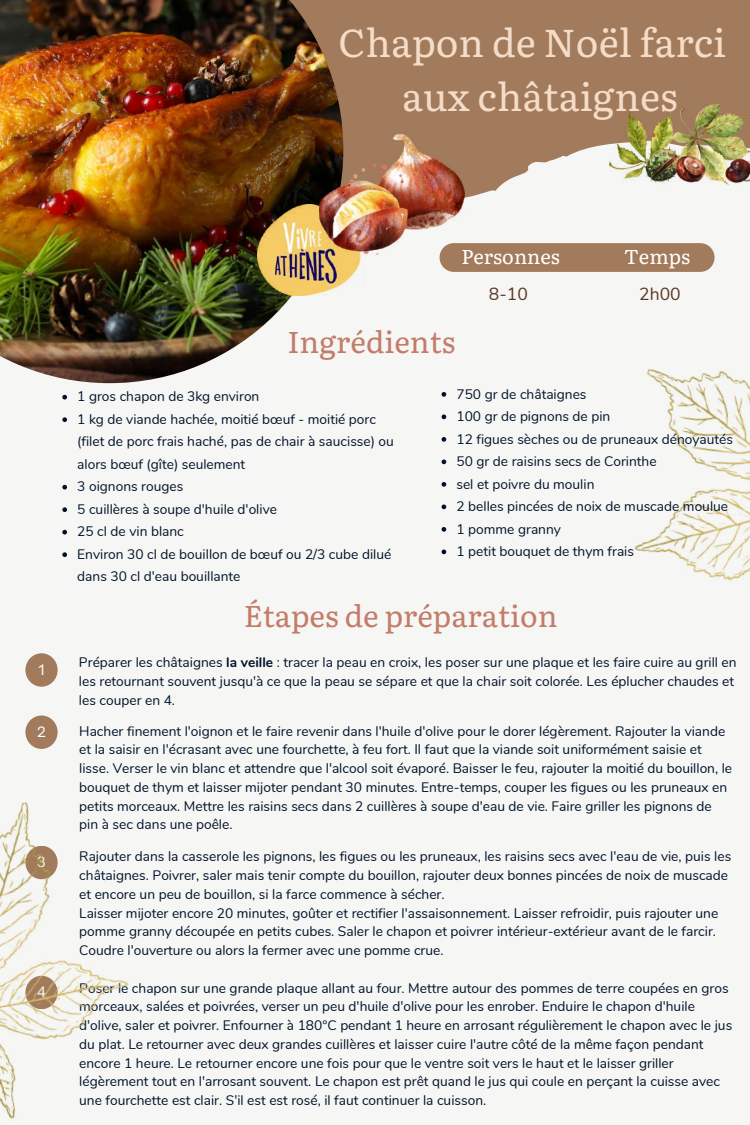
<style>
.page{position:relative;width:750px;height:1125px;background:#f6f6f4}
.page>*{position:absolute;margin:0;border:0;box-sizing:border-box;transform-origin:0 0}
.t1{font:38.75px/53.5px "Literata";color:#f4dcc8;text-align:center}
.t2{font:30px "Literata";color:#c37c69}
.t3{font:20px "Literata";color:#fff}
.t4{font:17.5px "Nunito";color:#593727}
.t5{font:13.75px/18.8px "Nunito";color:#00132b}
.t6{font:13.75px "Open Sauce One";color:#fff}
.s1{font-weight:700}
</style>
<div class="page">
<div style="left:25px;top:653px;width:33px;height:34px;background:#a27b5c;border-radius:50%"></div>
<div style="left:25px;top:716px;width:33px;height:33px;background:#a27b5c;border-radius:50%"></div>
<svg style="left:440px;top:243px;width:275px;height:29px;background:#a47e5f"></svg>
<svg style="left:343px;top:0;width:407px;height:198px;background:#aa876b"></svg>
<img style="left:0;top:0;width:343px;height:383px">
<img style="left:257px;top:204px;width:104px;height:91px">
<img style="left:320px;top:134px;width:145px;height:121px">
<img style="left:610px;top:105px;width:140px;height:80px">
<img style="left:634px;top:369px;width:116px;height:212px">
<img style="left:0;top:802px;width:129px;height:317px">
<svg style="left:62px;top:395px;width:5px;height:5px"></svg>
<svg style="left:62px;top:417px;width:5px;height:5px"></svg>
<svg style="left:62px;top:485px;width:5px;height:5px"></svg>
<svg style="left:62px;top:507px;width:5px;height:5px"></svg>
<svg style="left:62px;top:530px;width:5px;height:5px"></svg>
<svg style="left:62px;top:552px;width:5px;height:5px"></svg>
<svg style="left:442px;top:392px;width:4px;height:5px"></svg>
<svg style="left:442px;top:415px;width:4px;height:4px"></svg>
<svg style="left:442px;top:437px;width:4px;height:5px"></svg>
<svg style="left:442px;top:460px;width:4px;height:4px"></svg>
<svg style="left:442px;top:482px;width:4px;height:5px"></svg>
<svg style="left:442px;top:505px;width:4px;height:4px"></svg>
<svg style="left:442px;top:527px;width:4px;height:5px"></svg>
<svg style="left:442px;top:550px;width:4px;height:4px"></svg>
<h1 class="t1" style="left:338px;top:14px;width:389px">Chapon de Noël farci aux châtaignes</h1>
<h3 class="t3" style="left:461px;top:240px;width:100px">Personnes</h3>
<h3 class="t3" style="left:624px;top:240px;width:67px">Temps</h3>
<p class="t4" style="left:489px;top:282px;width:40px">8-10</p>
<p class="t4" style="left:639px;top:282px;width:43px">2h00</p>
<p class="t6" style="left:39px;top:661px;width:7px">1</p>
<h2 class="t2" style="left:287px;top:317px;width:170px">Ingrédients</h2>
<p class="t5" style="left:77px;top:386px;width:318px;line-height:22.5px">1 gros chapon de 3kg environ<br>1 kg de viande hachée, moitié bœuf - moitié porc (filet de porc frais haché, pas de chair à saucisse) ou alors bœuf (gîte) seulement<br>3 oignons rouges<br>5 cuillères à soupe d'huile d'olive<br>25 cl de vin blanc<br>Environ 30 cl de bouillon de bœuf ou 2/3 cube dilué dans 30 cl d'eau bouillante</p>
<h2 class="t2" style="left:244px;top:591px;width:315px">Étapes de préparation</h2>
<p class="t5" style="left:79px;top:653px;width:659px">Préparer les châtaignes <span class="s1">la veille</span> : tracer la peau en croix, les poser sur une plaque et les faire cuire au grill en les retournant souvent jusqu'à ce que la peau se sépare et que la chair soit colorée. Les éplucher chaudes et les couper en 4.</p>
<p class="t5" style="left:456px;top:383px;width:278px;line-height:22.5px">750 gr de châtaignes<br>100 gr de pignons de pin<br>12 figues sèches ou de pruneaux dénoyautés<br>50 gr de raisins secs de Corinthe<br>sel et poivre du moulin<br>2 belles pincées de noix de muscade moulue<br>1 pomme granny<br>1 petit bouquet de thym frais</p>
<p class="t6" style="left:37px;top:723px;width:10px">2</p>
<p class="t5" style="left:79px;top:722px;width:654px">Hacher finement l'oignon et le faire revenir dans l'huile d'olive pour le dorer légèrement. Rajouter la viande et la saisir en l'écrasant avec une fourchette, à feu fort. Il faut que la viande soit uniformément saisie et lisse. Verser le vin blanc et attendre que l'alcool soit évaporé. Baisser le feu, rajouter la moitié du bouillon, le bouquet de thym et laisser mijoter pendant 30 minutes. Entre-temps, couper les figues ou les pruneaux en petits morceaux. Mettre les raisins secs dans 2 cuillères à soupe d'eau de vie. Faire griller les pignons de pin à sec dans une poêle.</p>
<p class="t6" style="left:37px;top:854px;width:11px">3</p>
<p class="t5" style="left:79px;top:848px;width:654px">Rajouter dans la casserole les pignons, les figues ou les pruneaux, les raisins secs avec l'eau de vie, puis les châtaignes. Poivrer, saler mais tenir compte du bouillon, rajouter deux bonnes pincées de noix de muscade et encore un peu de bouillon, si la farce commence à sécher.<br>Laisser mijoter encore 20 minutes, goûter et rectifier l'assaisonnement. Laisser refroidir, puis rajouter une pomme granny découpée en petits cubes. Saler le chapon et poivrer intérieur-extérieur avant de le farcir.<br>Coudre l'ouverture ou alors la fermer avec une pomme crue.</p>
<p class="t6" style="left:37px;top:984px;width:10px">4</p>
<p class="t5" style="left:79px;top:979px;width:654px">Poser le chapon sur une grande plaque allant au four. Mettre autour des pommes de terre coupées en gros morceaux, salées et poivrées, verser un peu d'huile d'olive pour les enrober. Enduire le chapon d'huile d'olive, saler et poivrer. Enfourner à 180°C pendant 1 heure en arrosant régulièrement le chapon avec le jus du plat. Le retourner avec deux grandes cuillères et laisser cuire l'autre côté de la même façon pendant encore 1 heure. Le retourner encore une fois pour que le ventre soit vers le haut et le laisser griller légèrement tout en l'arrosant souvent. Le chapon est prêt quand le jus qui coule en perçant la cuisse avec une fourchette est clair. S'il est est rosé, il faut continuer la cuisson.</p>
</div>
